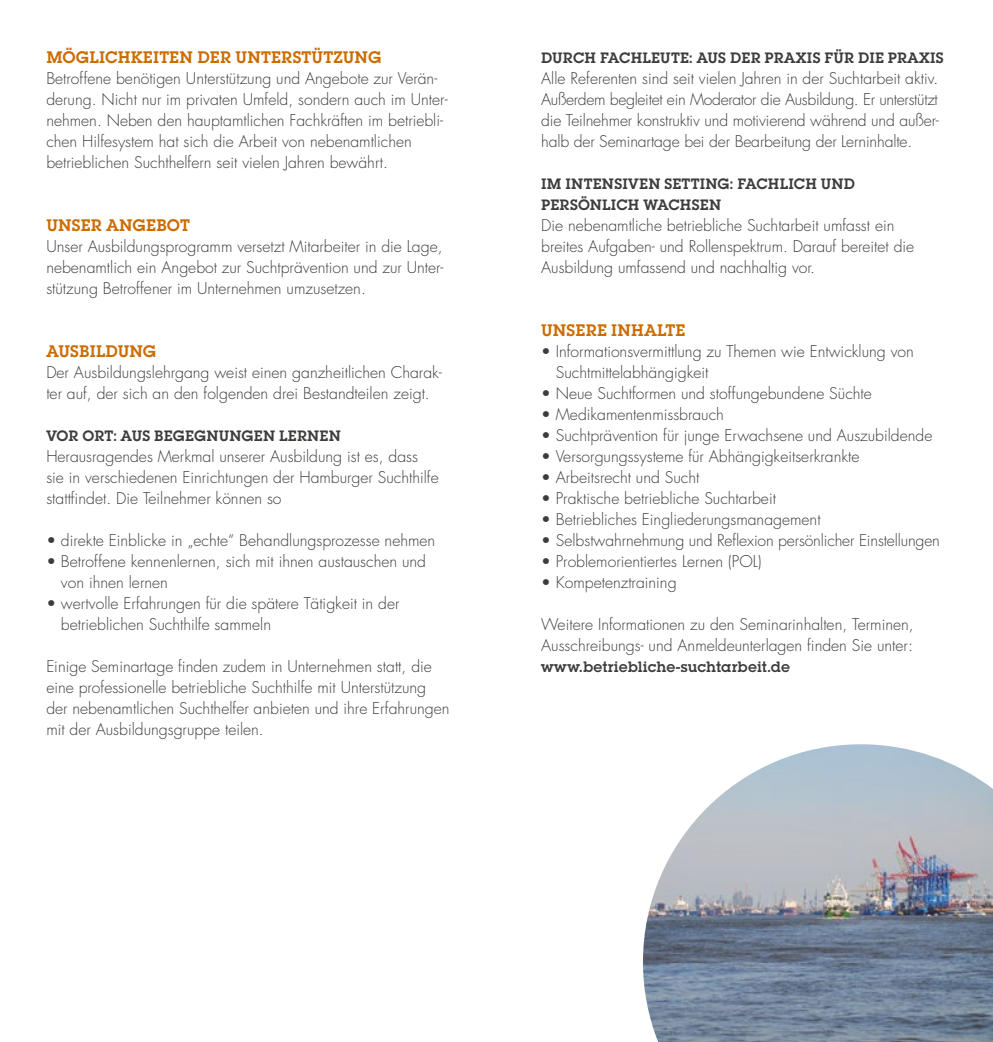
<style>
.page{position:relative;width:993px;height:1042px;background:#fff}
.page>*{position:absolute;margin:0;border:0;box-sizing:border-box;transform-origin:0 0}
.t1{font:600 17.5px "Lubalin Graph EF";letter-spacing:.01em;color:#cb6c00}
.t2{font:300 15.75px/21px "Futura Std";color:#3c3c3b}
.t3{font:600 15.75px/21px "Lubalin Graph EF";letter-spacing:.01em;color:#3c3c3b}
</style>
<div class="page">
<img style="left:643px;top:744px;width:349px;height:298px">
<p class="t1" style="left:46px;top:46px;width:336px">MÖGLICHKEITEN DER UNTERSTÜTZUNG</p>
<p class="t2" style="left:46px;top:68px;width:402px">Betroffene benötigen Unterstützung und Angebote zur Verän&shy;derung. Nicht nur im privaten Umfeld, sondern auch im Unter&shy;nehmen. Neben den hauptamtlichen Fachkräften im betriebli&shy;chen Hilfesystem hat sich die Arbeit von nebenamtlichen betrieblichen Suchthelfern seit vielen Jahren bewährt.</p>
<p class="t1" style="left:46px;top:214px;width:145px">UNSER ANGEBOT</p>
<p class="t2" style="left:46px;top:236px;width:398px;text-align:justify">Unser Ausbildungsprogramm versetzt Mitarbeiter in die Lage, nebenamtlich ein Angebot zur Suchtprävention und zur Unter&shy;stützung Betroffener im Unternehmen umzusetzen.</p>
<p class="t1" style="left:46px;top:340px;width:111px">AUSBILDUNG</p>
<p class="t2" style="left:46px;top:362px;width:397px">Der Ausbildungslehrgang weist einen ganzheitlichen Charak&shy;ter auf, der sich an den folgenden drei Bestandteilen zeigt.</p>
<p class="t3" style="left:46px;top:425px;width:296px">VOR ORT: AUS BEGEGNUNGEN LERNEN</p>
<p class="t2" style="left:46px;top:446px;width:394px">Herausragendes Merkmal unserer Ausbildung ist es, dass sie in verschiedenen Einrichtungen der Hamburger Suchthilfe stattfindet. Die Teilnehmer können so</p>
<p class="t2" style="left:46px;top:530px;width:390px">• direkte Einblicke in „echte“ Behandlungsprozesse nehmen</p>
<p class="t2" style="left:61px;top:551px;width:366px;text-indent:-15px">• Betroffene kennenlernen, sich mit ihnen austauschen und von ihnen lernen</p>
<p class="t2" style="left:61px;top:593px;width:340px;text-indent:-15px">• wertvolle Erfahrungen für die spätere Tätigkeit in der betrieblichen Suchthilfe sammeln</p>
<p class="t2" style="left:46px;top:656px;width:404px">Einige Seminartage finden zudem in Unternehmen statt, die eine professionelle betriebliche Suchthilfe mit Unterstützung der nebenamtlichen Suchthelfer anbieten und ihre Erfahrungen mit der Ausbildungsgruppe teilen.</p>
<p class="t3" style="left:541px;top:47px;width:404px">DURCH FACHLEUTE: AUS DER PRAXIS FÜR DIE PRAXIS</p>
<p class="t2" style="left:541px;top:68px;width:399px;text-align:justify">Alle Referenten sind seit vielen Jahren in der Suchtarbeit aktiv.<br>Außerdem begleitet ein Moderator die Ausbildung. Er unterstützt die Teilnehmer konstruktiv und motivierend während und außer&shy;halb der Seminartage bei der Bearbeitung der Lerninhalte.</p>
<p class="t3" style="left:541px;top:173px;width:315px">IM INTENSIVEN SETTING: FACHLICH UND<br>PERSÖNLICH WACHSEN</p>
<p class="t2" style="left:541px;top:215px;width:374px">Die nebenamtliche betriebliche Suchtarbeit umfasst ein breites Aufgaben- und Rollenspektrum. Darauf bereitet die<br>Ausbildung umfassend und nachhaltig vor.</p>
<p class="t1" style="left:541px;top:319px;width:146px">UNSERE INHALTE</p>
<p class="t2" style="left:555px;top:341px;width:359px;text-indent:-15px">• Informationsvermittlung zu Themen wie Entwicklung von<br>Suchtmittelabhängigkeit</p>
<p class="t2" style="left:541px;top:383px;width:332px">• Neue Suchtformen und stoffungebundene Süchte</p>
<p class="t2" style="left:541px;top:404px;width:184px">• Medikamentenmissbrauch</p>
<p class="t2" style="left:541px;top:425px;width:392px">• Suchtprävention für junge Erwachsene und Auszubildende</p>
<p class="t2" style="left:541px;top:446px;width:320px">• Versorgungssysteme für Abhängigkeitserkrankte</p>
<p class="t2" style="left:541px;top:467px;width:160px">• Arbeitsrecht und Sucht</p>
<p class="t2" style="left:541px;top:488px;width:236px">• Praktische betriebliche Suchtarbeit</p>
<p class="t2" style="left:541px;top:509px;width:281px">• Betriebliches Eingliederungsmanagement</p>
<p class="t2" style="left:541px;top:530px;width:400px">• Selbstwahrnehmung und Reflexion persönlicher Einstellungen</p>
<p class="t2" style="left:541px;top:551px;width:222px">• Problemorientiertes Lernen (POL)</p>
<p class="t2" style="left:541px;top:572px;width:137px">• Kompetenztraining</p>
<p class="t2" style="left:541px;top:614px;width:374px">Weitere Informationen zu den Seminarinhalten, Terminen,<br>Ausschreibungs- und Anmeldeunterlagen finden Sie unter:</p>
<p class="t3" style="left:541px;top:656px;width:250px">www.betriebliche-suchtarbeit.de</p>
</div>
